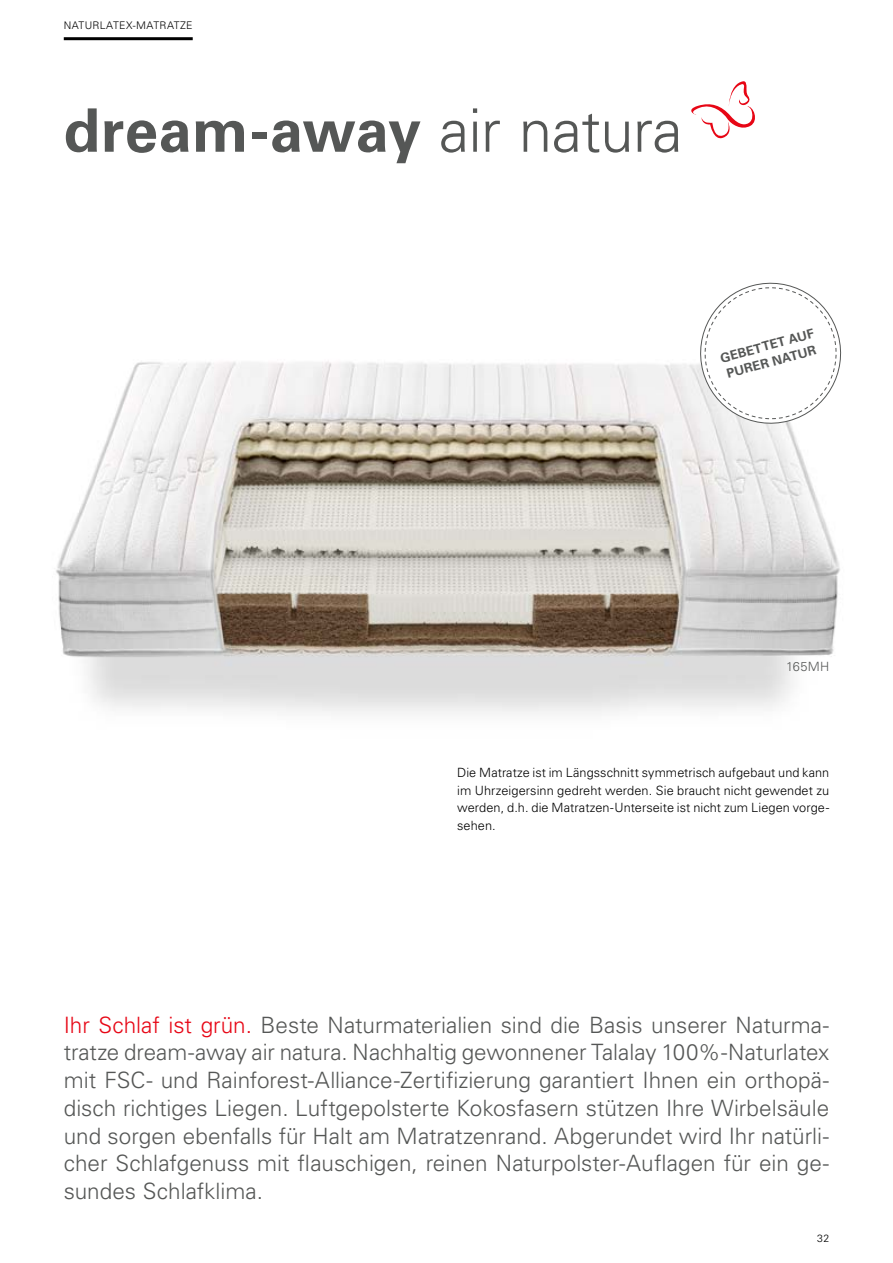
<style>
.page{position:relative;width:893px;height:1263px;background:#fff}
.page>*{position:absolute;margin:0;border:0;box-sizing:border-box;transform-origin:0 0}
.t1{font:700 60px "Univers LT Std";letter-spacing:.005em;color:#555756}
.t2{font:300 22.5px/27.8px "Univers LT Std";color:#555756;text-align:justify}
.t3{font:300 12.75px/17.5px "Univers LT Std";letter-spacing:.005em;color:#000;text-align:justify}
.t4{font:700 12.75px/16.5px "Univers LT Std";color:#555756}
.t5{font:300 12.75px "Univers LT Std";letter-spacing:.02em;color:#555756}
.t6{font:300 10.5px "Univers LT Std";letter-spacing:.035em;color:#000}
.s1{font-weight:300}
.s2{color:#e70615}
</style>
<div class="page">
<img style="left:56px;top:361px;width:784px;height:353px">
<svg style="left:691px;top:81px;width:64px;height:58px"></svg>
<hr style="left:64px;top:37px;width:129px;height:3px;background:#000">
<svg style="left:693px;top:282px;width:149px;height:149px"></svg>
<p class="t6" style="left:64px;top:19px;width:130px">NATURLATEX-MATRATZE</p>
<h1 class="t1" style="left:64px;top:95px;width:620px">dream-away <span class="s1">air natura</span></h1>
<p class="t4" style="left:718px;top:350px;width:98px;rotate:-15deg">GEBETTET AUF<br>PURER NATUR</p>
<p class="t5" style="left:786px;top:659px;width:45px">165MH</p>
<p class="t3" style="left:457px;top:764px;width:374px">Die Matratze ist im Längsschnitt symmetrisch aufgebaut und kann im Uhrzeigersinn gedreht werden. Sie braucht nicht gewendet zu werden, d.h. die Matratzen-Unterseite ist nicht zum Liegen vorge&shy;sehen.</p>
<p class="t2" style="left:64px;top:1011px;width:767px"><span class="s2">Ihr Schlaf ist grün.</span> Beste Naturmaterialien sind die Basis unserer Naturma&shy;tratze dream-away air natura. Nachhaltig gewonnener Talalay 100%-Naturlatex mit FSC- und Rainforest-Alliance-Zertifizierung garantiert Ihnen ein orthopä&shy;disch richtiges Liegen. Luftgepolsterte Kokosfasern stützen Ihre Wirbelsäule und sorgen ebenfalls für Halt am Matratzenrand. Abgerundet wird Ihr natürli&shy;cher Schlafgenuss mit flauschigen, reinen Naturpolster-Auflagen für ein ge&shy;sundes Schlafklima.</p>
<p class="t6" style="left:817px;top:1232px;width:13px">32</p>
</div>
